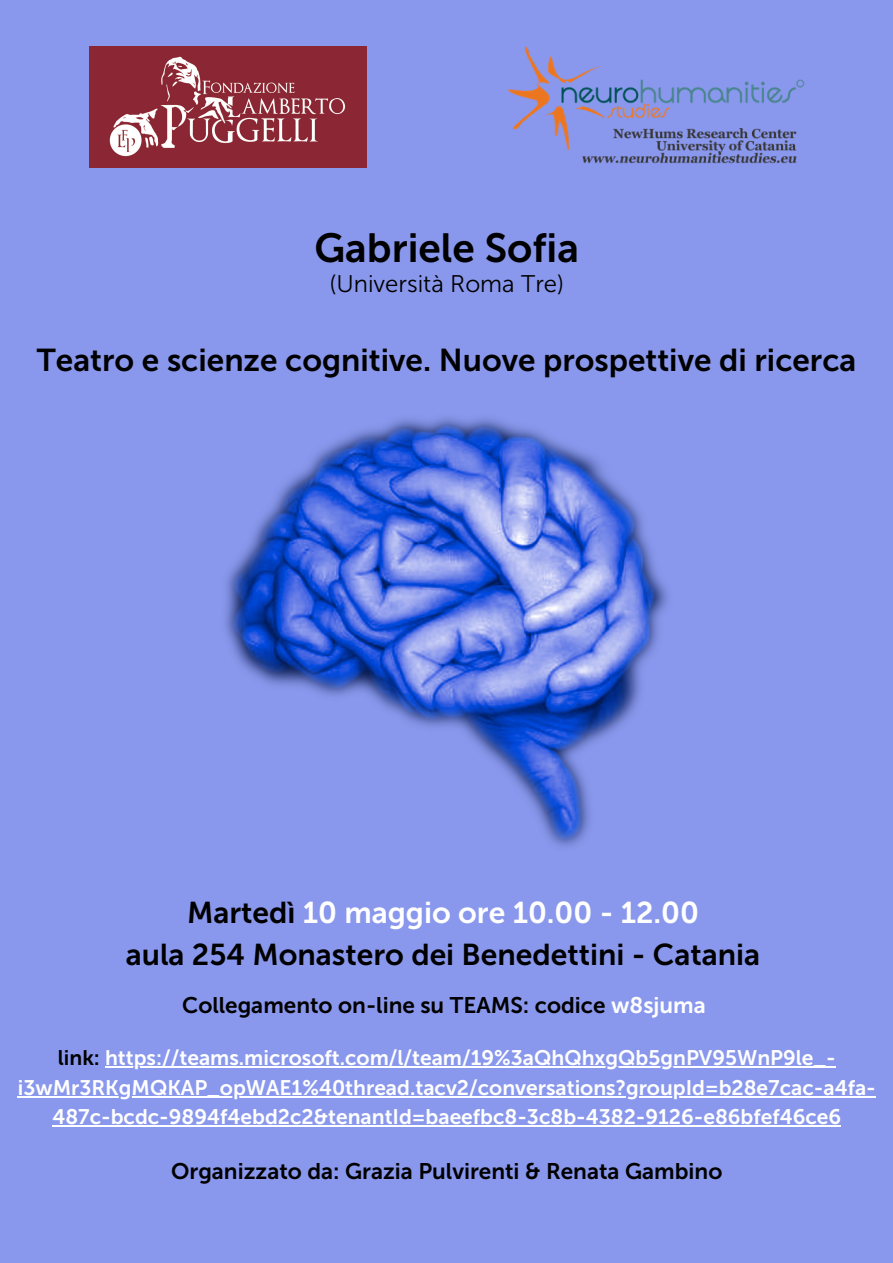
<style>
.page{position:relative;width:893px;height:1263px;background:#8998ec}
.page>*{position:absolute;margin:0;border:0;box-sizing:border-box;transform-origin:0 0}
.t1{font:40.5px "Museo Sans 700";color:#000}
.t2{font:31.5px "Museo Sans 700";color:#000}
.t3{font:30px "Museo Sans 700";color:#000}
.t4{font:30px "Museo Sans 700";color:#fff}
.t5{font:24px "Museo Sans 300";color:#000}
.t6{font:22.5px "Museo Sans 700";color:#000}
.t7{font:21px/29.2px "Museo Sans 700";color:#fff;text-align:center}
.s1{color:#000}
.s2{color:#fff}
</style>
<div class="page">
<img style="left:225px;top:418px;width:443px;height:429px">
<img style="left:508px;top:47px;width:296px;height:117px">
<img style="left:89px;top:47px;width:278px;height:121px">
<hr style="left:105px;top:1066px;width:730px;height:2px;background:#fff">
<hr style="left:18px;top:1096px;width:858px;height:1px;background:#fff">
<hr style="left:52px;top:1125px;width:789px;height:2px;background:#fff">
<p class="t1" style="left:314px;top:224px;width:266px">Gabriele Sofia</p>
<p class="t5" style="left:329px;top:269px;width:236px">(Università Roma Tre)</p>
<p class="t2" style="left:37px;top:342px;width:821px">Teatro e scienze cognitive. Nuove prospettive di ricerca</p>
<p class="t4" style="left:187px;top:895px;width:513px"><span class="s1">Martedì</span> 10 maggio ore 10.00 - 12.00</p>
<p class="t3" style="left:126px;top:936px;width:636px">aula 254 Monastero dei Benedettini - Catania</p>
<p class="t6" style="left:182px;top:991px;width:525px">Collegamento on-line su TEAMS: codice <span class="s2">w8sjuma</span></p>
<p class="t7" style="left:18px;top:1044px;width:859px"><span class="s1">link:</span> https://teams.microsoft.com/l/team/19%3aQhQhxgQb5gnPV95WnP9le_- i3wMr3RKgMQKAP_opWAE1%40thread.tacv2/conversations?groupId=b28e7cac-a4fa-<br>487c-bcdc-9894f4ebd2c2&amp;tenantId=baeefbc8-3c8b-4382-9126-e86bfef46ce6</p>
<p class="t6" style="left:171px;top:1157px;width:553px">Organizzato da: Grazia Pulvirenti &amp; Renata Gambino</p>
</div>
